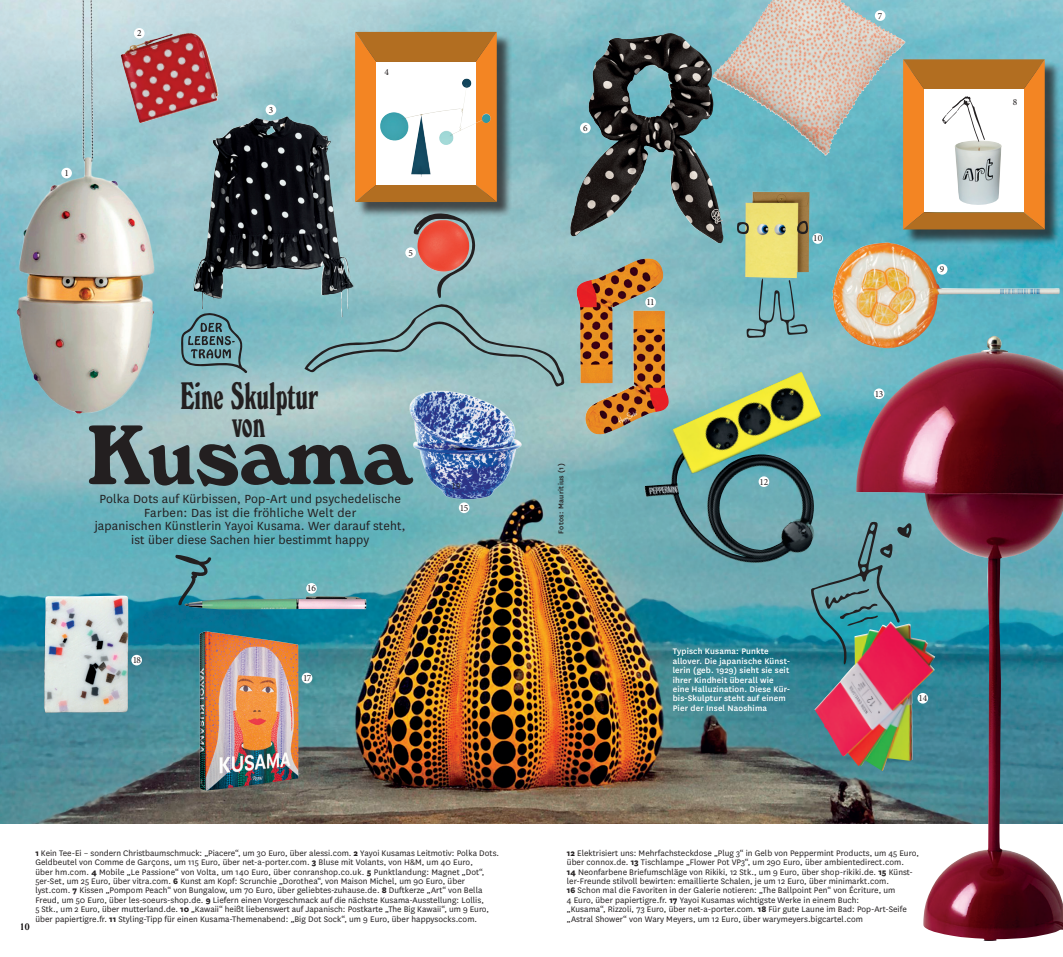
<style>
.page{position:relative;width:1063px;height:957px;background:#fff}
.page>*{position:absolute;margin:0;border:0;box-sizing:border-box;transform-origin:0 0}
.t1{font:700 88.12px "Windsor D";color:#231f20}
.t2{font:40px "Windsor Elo D";color:#231f20}
.t3{font:13.75px/13.8px "National";letter-spacing:.01em;color:#231f20;text-align:center}
.t4{font:10px "Windsor D";color:#231f20}
.t5{font:9.38px/9.4px "National";letter-spacing:.005em;color:#231f20}
.t6{font:500 9.38px/9.4px "National";letter-spacing:.015em;color:#fff}
.t7{font:9.38px "Minion Pro";letter-spacing:-.02em;color:#231f20}
.t8{font:500 8.12px "National";letter-spacing:.04em;color:#231f20}
.s1{font-weight:800}
</style>
<div class="page">
<img style="left:0;top:0;width:1063px;height:823px">
<div style="left:905px;top:61px;width:155px;height:184px;background:#231f20;opacity:.75"></div>
<div style="left:357px;top:34px;width:155px;height:183px;background:#231f20;opacity:.75"></div>
<svg style="left:355px;top:32px;width:142px;height:170px;background:#ce7823"></svg>
<div style="left:376px;top:62px;width:99px;height:123px;background:#fff"></div>
<img style="left:168px;top:33px;width:51px;height:90px">
<img style="left:0;top:0;width:168px;height:453px">
<img style="left:193px;top:117px;width:92px;height:192px">
<img style="left:570px;top:35px;width:154px;height:208px">
<img style="left:729px;top:0;width:110px;height:58px">
<img style="left:576px;top:259px;width:93px;height:175px">
<img style="left:745px;top:192px;width:65px;height:86px">
<img style="left:387px;top:387px;width:152px;height:136px">
<img style="left:832px;top:242px;width:228px;height:107px">
<img style="left:644px;top:372px;width:170px;height:191px">
<img style="left:856px;top:336px;width:207px;height:605px">
<img style="left:199px;top:631px;width:99px;height:159px">
<img style="left:44px;top:595px;width:84px;height:118px">
<svg style="left:180px;top:313px;width:68px;height:61px;background:#6898a0"></svg>
<svg style="left:304px;top:213px;width:260px;height:174px;background:#87b1b5"></svg>
<img style="left:417px;top:220px;width:52px;height:52px">
<svg style="left:747px;top:278px;width:61px;height:60px;background:#6aa6af"></svg>
<svg style="left:737px;top:222px;width:12px;height:13px"></svg>
<svg style="left:796px;top:220px;width:12px;height:14px"></svg>
<svg style="left:811px;top:521px;width:101px;height:144px;background:#5f99a1"></svg>
<img style="left:815px;top:621px;width:120px;height:150px">
<svg style="left:175px;top:555px;width:37px;height:51px;background:#539099"></svg>
<img style="left:184px;top:596px;width:182px;height:13px">
<img style="left:380px;top:79px;width:111px;height:98px">
<svg style="left:903px;top:59px;width:142px;height:170px"></svg>
<div style="left:61px;top:168px;width:11px;height:10px;background:#fff;border-radius:50%"></div>
<div style="left:134px;top:28px;width:11px;height:11px;background:#fff;border-radius:50%"></div>
<div style="left:266px;top:105px;width:10px;height:10px;background:#fff;border-radius:50%"></div>
<div style="left:405px;top:247px;width:11px;height:11px;background:#fff;border-radius:50%"></div>
<div style="left:580px;top:123px;width:11px;height:10px;background:#fff;border-radius:50%"></div>
<div style="left:875px;top:10px;width:10px;height:11px;background:#fff;border-radius:50%"></div>
<div style="left:1010px;top:96px;width:10px;height:11px;background:#fff;border-radius:50%"></div>
<div style="left:937px;top:264px;width:10px;height:11px;background:#fff;border-radius:50%"></div>
<div style="left:812px;top:233px;width:11px;height:11px;background:#fff;border-radius:50%"></div>
<div style="left:306px;top:583px;width:11px;height:11px;background:#fff;border-radius:50%"></div>
<div style="left:645px;top:297px;width:11px;height:11px;background:#fff;border-radius:50%"></div>
<div style="left:874px;top:388px;width:10px;height:11px;background:#fff;border-radius:50%"></div>
<div style="left:918px;top:693px;width:10px;height:10px;background:#fff;border-radius:50%"></div>
<div style="left:459px;top:502px;width:10px;height:11px;background:#fff;border-radius:50%"></div>
<div style="left:759px;top:476px;width:10px;height:11px;background:#fff;border-radius:50%"></div>
<div style="left:131px;top:655px;width:11px;height:10px;background:#fff;border-radius:50%"></div>
<div style="left:302px;top:673px;width:10px;height:10px;background:#fff;border-radius:50%"></div>
<p class="t7" style="left:64px;top:167px;width:6px">1</p>
<p class="t7" style="left:137px;top:27px;width:6px">2</p>
<p class="t7" style="left:269px;top:103px;width:6px">3</p>
<p class="t7" style="left:385px;top:65px;width:6px">4</p>
<p class="t7" style="left:408px;top:246px;width:6px">5</p>
<p class="t2" style="left:180px;top:374px;width:139px">Eine Skulptur</p>
<p class="t2" style="left:233px;top:401px;width:34px">von</p>
<p class="t1" style="left:87px;top:404px;width:326px">Kusama</p>
<p class="t3" style="left:95px;top:491px;width:313px">Polka Dots auf Kürbissen, Pop-Art und psychedelische Farben: Das ist die fröhliche Welt der<br>japanischen Künstlerin Yayoi Kusama. Wer darauf steht, ist über diese Sachen hier bestimmt happy</p>
<p class="t7" style="left:133px;top:654px;width:10px">18</p>
<p class="t7" style="left:307px;top:582px;width:11px">16</p>
<p class="t7" style="left:303px;top:671px;width:10px">17</p>
<p class="t7" style="left:452px;top:479px;width:11px">19</p>
<p class="t7" style="left:460px;top:501px;width:10px">15</p>
<p class="t7" style="left:583px;top:122px;width:6px">6</p>
<p class="t8" style="left:555px;top:534px;width:72px;rotate:-90deg">Fotos: Mauritius (1)</p>
<p class="t7" style="left:878px;top:9px;width:6px">7</p>
<p class="t7" style="left:646px;top:296px;width:10px">11</p>
<p class="t7" style="left:813px;top:232px;width:11px">10</p>
<p class="t7" style="left:760px;top:475px;width:10px">12</p>
<p class="t7" style="left:875px;top:387px;width:10px">13</p>
<p class="t7" style="left:940px;top:263px;width:6px">9</p>
<p class="t6" style="left:673px;top:646px;width:119px">Typisch Kusama: Punkte allover. Die japanische Künst&shy;lerin (geb. 1929) sieht sie seit ihrer Kindheit überall wie eine Halluzination. Diese Kür&shy;bis-Skulptur steht auf einem<br>Pier der Insel Naoshima</p>
<p class="t7" style="left:918px;top:692px;width:10px">14</p>
<p class="t5" style="left:35px;top:848px;width:465px"><span class="s1">1</span> Kein Tee-Ei – sondern Christbaumschmuck: „Piacere“, um 30 Euro, über alessi.com. <span class="s1">2</span> Yayoi Kusamas Leitmotiv: Polka Dots.<br>Geldbeutel von Comme de GarÇons, um 115 Euro, über net-a-porter.com. <span class="s1">3</span> Bluse mit Volants, von H&amp;M, um 40 Euro,<br>über hm.com. <span class="s1">4</span> Mobile „Le Passione“ von Volta, um 140 Euro, über conranshop.co.uk. <span class="s1">5</span> Punktlandung: Magnet „Dot“, 5er-Set, um 25 Euro, über vitra.com. <span class="s1">6</span> Kunst am Kopf: Scrunchie „Dorothea“, von Maison Michel, um 90 Euro, über lyst.com. <span class="s1">7</span> Kissen „Pompom Peach“ von Bungalow, um 70 Euro, über geliebtes-zuhause.de. <span class="s1">8</span> Duftkerze „Art“ von Bella Freud, um 50 Euro, über les-soeurs-shop.de. <span class="s1">9</span> Liefern einen Vorgeschmack auf die nächste Kusama-Ausstellung: Lollis,<br>5 Stk., um 2 Euro, über mutterland.de. <span class="s1">10</span> „Kawaii“ heißt liebenswert auf Japanisch: Postkarte „The Big Kawaii“, um 9 Euro, über papiertigre.fr. <span class="s1">11</span> Styling-Tipp für einen Kusama-Themenabend: „Big Dot Sock“, um 9 Euro, über happysocks.com.</p>
<p class="t5" style="left:567px;top:848px;width:354px"><span class="s1">12</span> Elektrisiert uns: Mehrfachsteckdose „Plug 3“ in Gelb von Peppermint Products, um 45 Euro, über connox.de. <span class="s1">13</span> Tischlampe „Flower Pot VP3“, um 290 Euro, über ambientedirect.com.<br><span class="s1">14</span> Neonfarbene Briefumschläge von Rikiki, 12 Stk., um 9 Euro, über shop-rikiki.de. <span class="s1">15</span> Künst&shy;ler-Freunde stilvoll bewirten: emaillierte Schalen, je um 12 Euro, über minimarkt.com.<br><span class="s1">16</span> Schon mal die Favoriten in der Galerie notieren: „The Ballpoint Pen“ von Écriture, um<br>4 Euro, über papiertigre.fr. <span class="s1">17</span> Yayoi Kusamas wichtigste Werke in einem Buch:<br>„Kusama“, Rizzoli, 73 Euro, über net-a-porter.com. <span class="s1">18</span> Für gute Laune im Bad: Pop-Art-Seife „Astral Shower“ von Wary Meyers, um 12 Euro, über warymeyers.bigcartel.com</p>
<p class="t4" style="left:20px;top:921px;width:11px">10</p>
<p class="t7" style="left:1013px;top:95px;width:6px">8</p>
</div>
